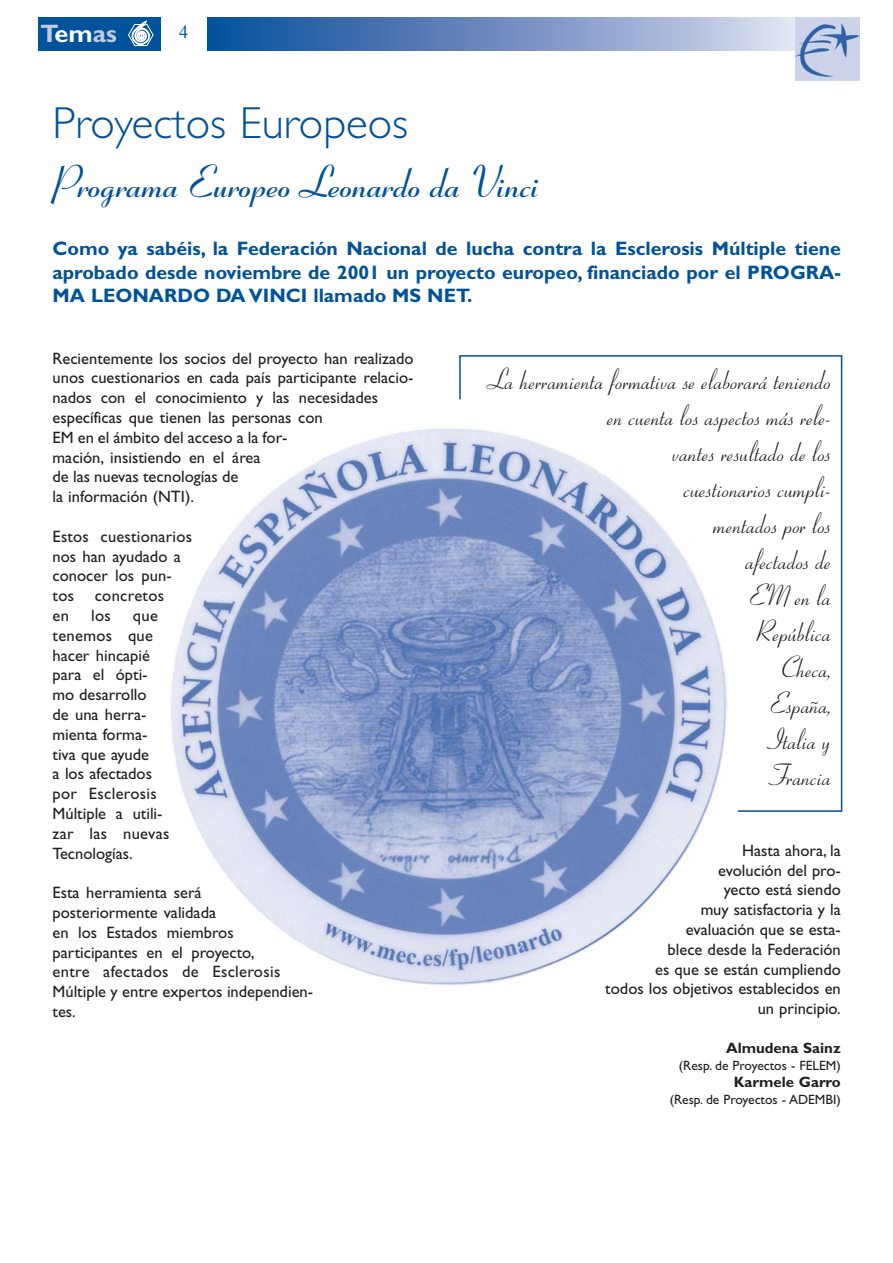
<style>
.page{position:relative;width:893px;height:1263px;background:#fff}
.page>*{position:absolute;margin:0;border:0;box-sizing:border-box;transform-origin:0 0}
.t1{font:700 45px "Coronet";color:#00529b}
.t2{font:300 45px "Gill Sans";color:#00529b}
.t3{font:30px/36px "Coronet";color:#231f20;text-align:right}
.t4{font:700 25.35px "Gill Sans";color:#c1c9e3}
.t5{font:700 19.5px/23.4px "Gill Sans";color:#00529b;text-align:justify}
.t6{font:18px "Times New Roman";color:#00529b}
.t7{font:16.5px/19.8px "Gill Sans";color:#231f20}
.t8{font:700 15px "Gill Sans";color:#231f20}
.t9{font:13.5px "Gill Sans";color:#231f20}
.s1{color:#fff}
</style>
<div class="page">
<div style="left:38px;top:17px;width:122px;height:34px;background:#00529b"></div>
<svg style="left:128px;top:21px;width:26px;height:25px"></svg>
<div style="left:208px;top:17px;width:634px;height:34px;background:linear-gradient(to right,#054896,#f0e6f5)"></div>
<img style="left:795px;top:17px;width:64px;height:64px">
<img style="left:171px;top:428px;width:557px;height:558px">
<h3 class="t4" style="left:41px;top:25px;width:78px">T<span class="s1">em</span>as</h3>
<p class="t6" style="left:179px;top:22px;width:10px">4</p>
<h1 class="t2" style="left:53px;top:108px;width:357px">Proyectos Europeos</h1>
<h1 class="t1" style="left:53px;top:165px;width:487px">Programa Europeo Leonardo da Vinci</h1>
<p class="t5" style="left:53px;top:239px;width:789px">Como ya sabéis, la Federación Nacional de lucha contra la Esclerosis Múltiple tiene aprobado desde noviembre de 2001 un proyecto europeo, financiado por el PROGRA-MA LEONARDO DA VINCI llamado MS NET.</p>
<p class="t7" style="left:53px;top:350px;width:362px">Recientemente los socios del proyecto han realizado unos cuestionarios en cada país participante relacio&shy;nados con el conocimiento y las necesidades específicas que tienen las personas con<br>EM en el ámbito del acceso a la for-<br>mación, insistiendo en el área<br>de las nuevas tecnologías de<br>la información (NTI).</p>
<p class="t7" style="left:53px;top:528px;width:141px">Estos cuestionarios nos han ayudado a conocer los pun&shy;tos concretos<br>en</p>
<p class="t7" style="left:91px;top:607px;width:21px">los</p>
<p class="t7" style="left:53px;top:607px;width:118px;text-indent:80px">que tenemos que hacer hincapié para el ópti&shy;mo desarrollo<br>de una herra&shy;mienta forma&shy;tiva que ayude<br>a los afectados por Esclerosis<br>Múltiple a utili&shy;zar las nuevas<br>Tecnologías.</p>
<p class="t7" style="left:53px;top:885px;width:262px">Esta herramienta será<br>posteriormente validada<br>en los Estados miembros participantes en el proyecto,<br>entre afectados de Esclerosis<br>Múltiple y entre expertos independien&shy;tes.</p>
<h2 class="t3" style="left:487px;top:360px;width:345px">La herramienta formativa se elaborará teniendo en cuenta los aspectos más rele-<br>vantes resultado de los<br>cuestionarios cumpli-<br>mentados por los<br>afectados de<br>EM en la<br>República<br>Checa,<br>España,<br>Italia y<br>Francia</h2>
<p class="t7" style="left:605px;top:842px;width:237px;text-align:right">Hasta ahora, la<br>evolución del pro-<br>yecto está siendo<br>muy satisfactoria y la<br>evaluación que se esta-<br>blece desde la Federación<br>es que se están cumpliendo<br>todos los objetivos establecidos en un principio.</p>
<p class="t8" style="left:726px;top:1043px;width:116px">Almudena Sainz</p>
<p class="t9" style="left:678px;top:1061px;width:163px">(Resp. de Proyectos - FELEM)</p>
<p class="t8" style="left:733px;top:1077px;width:109px">Karmele Garro</p>
<p class="t9" style="left:669px;top:1095px;width:172px">(Resp. de Proyectos - ADEMBI)</p>
</div>
